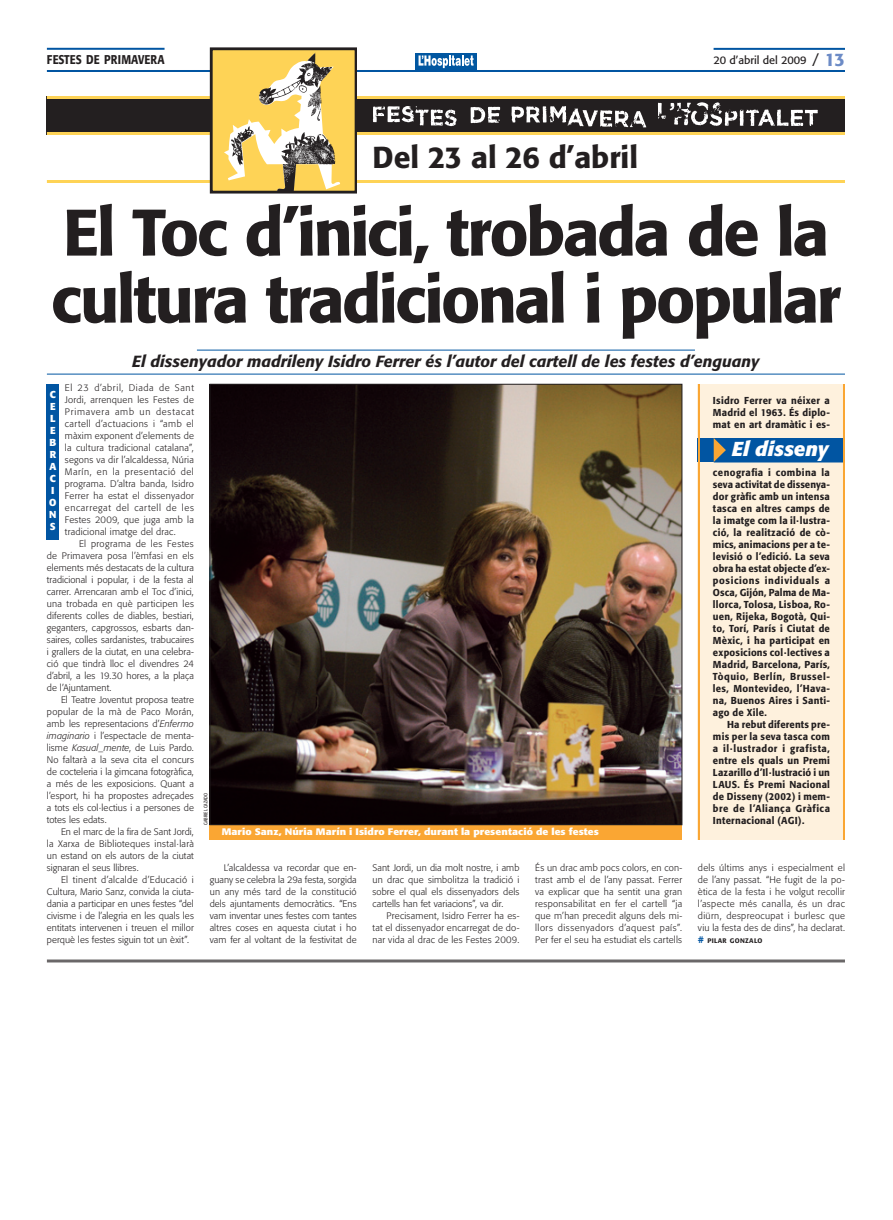
<style>
.page{position:relative;width:893px;height:1220px;background:#fff}
.page>*{position:absolute;margin:0;border:0;box-sizing:border-box;transform-origin:0 0}
.títol_60_65{font:500 65px/67px "Formata";letter-spacing:-.04em;color:#231f20}
.títol_60_69{font:500 30px "Formata";color:#231f20}
.apunt_títol{font:italic 700 20px "Formata";letter-spacing:-.005em;color:#fff}
.subtítol_6cols{font:italic 500 16px "Formata";color:#231f20}
.capçalera_senar{font:500 12.6px "Formata";color:#231f20;scale:.85 1}
.t1{font:11px "Formata";color:#231f20}
.text_despiece_1a{font:500 10px/12px "Formata";letter-spacing:.02em;color:#231f20;text-align:justify;scale:.95 1}
.text_despiece{font:500 10px/12px "Formata";letter-spacing:.025em;color:#231f20;text-align:justify;scale:.95 1}
.text_barri_esport{font:700 10px "Formata";color:#fff}
.text{font:300 9.4px/12px "Formata";letter-spacing:.02em;color:#231f20;text-align:justify}
.text_1a{font:300 9.4px/12px "Formata";letter-spacing:.025em;color:#231f20;text-align:justify}
.peus_de_foto{font:700 9.4px "Formata";letter-spacing:.01em;color:#fff;scale:1.1 1}
.text-2{font:500 6.6px "Formata";letter-spacing:.045em;color:#231f20}
.nom_fotògraf{font:5px "Formata";letter-spacing:.02em;color:#231f20;scale:.8 1}
.s1{font-size:14px}
.s2{font-weight:500;font-size:18px;color:#6c8bc6}
.s3{font-style:italic}
.s4{font-size:9.4px;color:#0155a2}
</style>
<div class="page">
<div style="left:415px;top:54px;width:62px;height:16px;background:#0157a1"></div>
<svg style="left:419px;top:55px;width:55px;height:13px"></svg>
<hr style="left:47px;top:70px;width:798px;height:2px;background:#0155a2">
<hr style="left:714px;top:48px;width:131px;height:2px;background:#0155a2">
<hr style="left:47px;top:48px;width:118px;height:2px;background:#0155a2">
<div style="left:47px;top:96px;width:798px;height:39px;background:#231f20"></div>
<hr style="left:47px;top:96px;width:798px;height:3px;background:#fed356">
<hr style="left:47px;top:132px;width:798px;height:3px;background:#fed356">
<hr style="left:47px;top:180px;width:798px;height:3px;background:#fed356">
<svg style="left:210px;top:47px;width:147px;height:147px"></svg>
<svg style="left:373px;top:106px;width:84px;height:20px"></svg>
<svg style="left:470px;top:107px;width:30px;height:16px"></svg>
<svg style="left:511px;top:106px;width:135px;height:22px"></svg>
<svg style="left:657px;top:102px;width:161px;height:24px"></svg>
<hr style="left:47px;top:960px;width:798px;height:1px;background:#231f20">
<hr style="left:47px;top:962px;width:798px;height:1px;background:#231f20">
<div style="left:210px;top:825px;width:472px;height:15px;background:#faa633"></div>
<hr style="left:197px;top:350px;width:498px;height:1px;background:#0155a2">
<hr style="left:47px;top:374px;width:798px;height:1px;background:#0155a2">
<img style="left:212px;top:386px;width:468px;height:437px">
<div style="left:47px;top:384px;width:12px;height:156px;background:#0155a2"></div>
<div style="left:698px;top:384px;width:147px;height:456px;background:#fef1dd"></div>
<div style="left:698px;top:438px;width:147px;height:24px;background:#0155a2"></div>
<hr style="left:714px;top:462px;width:131px;height:1px;background:#0155a2">
<svg style="left:714px;top:438px;width:12px;height:24px"></svg>
<hr style="left:843px;top:384px;width:2px;height:456px;background:#faa633">
<hr style="left:698px;top:384px;width:2px;height:456px;background:#faa633">
<p class="capçalera_senar" style="left:47px;top:52px;width:140px">festes de primavera</p>
<p class="t1" style="left:714px;top:53px;width:133px">20 d’abril del 2009 <span class="s1">/</span> <span class="s2">13</span></p>
<p class="títol_60_69" style="left:372px;top:139px;width:267px">Del 23 al 26 d’abril</p>
<p class="títol_60_65" style="left:51px;top:199px;width:792px">El Toc d’inici, trobada de la cultura tradicional i popular</p>
<p class="subtítol_6cols" style="left:132px;top:351px;width:629px">El dissenyador madrileny Isidro Ferrer és l’autor del cartell de les festes d’enguany</p>
<p class="text_1a" style="left:65px;top:382px;width:131px">El 23 d’abril, Diada de Sant Jor-di, arrenquen les Festes de Pri- mavera amb un destacat cartell d’actuacions i “amb el màxim exponent d’elements de la cultura tradicional catalana”, segons va dir l’alcaldessa, Núria Marín, en la presentació del programa. D’altra banda, Isidro Ferrer ha estat el dissenyador encarregat del cartell de les Festes 2009, que juga amb la tradicional imatge del drac.</p>
<p class="text" style="left:47px;top:538px;width:149px;text-indent:32px">El programa de les Festes de Primavera posa l’èmfasi en els elements més destacats de la cultura tradicional i popular, i de la festa al carrer. Arrencaran amb el Toc d’i-nici, una trobada en què participen les diferents colles de diables, bestiari, geganters, capgrossos, esbarts dan&shy;saires, colles sardanistes, trabucaires i grallers de la ciutat, en una celebra&shy;ció que tindrà lloc el divendres 24 d’abril, a les 19.30 hores, a la plaça de l’Ajuntament.</p>
<p class="text" style="left:47px;top:694px;width:149px;text-indent:14px">El Teatre Joventut proposa teatre po-pular de la mà de Paco Morán, amb les representacions d’<span class="s3">Enfermo ima-ginario</span> i l’espectacle de menta&shy;lisme <span class="s3">Kasual_mente</span>, de Luis Pardo.<br>No faltarà a la seva cita el con- curs de cocteleria i la gimcana fo-to-gràfica, a més de les exposicions. Quant a l’esport, hi ha propostes adreçades a tots els col·lectius i a persones de totes les edats.</p>
<p class="text" style="left:47px;top:826px;width:149px;text-indent:14px">En el marc de la fira de Sant Jor-di, la Xarxa de Biblioteques instal·larà un estand on els autors de la ciutat signaran el seus llibres.</p>
<p class="text" style="left:47px;top:874px;width:149px;text-indent:14px">El tinent d’alcalde d’Educació i Cultura, Mario Sanz, convida la ciu-ta&shy;da- nia a participar en unes festes “del civisme i de l’alegria en les quals les en-titats intervenen i treuen el millor perquè les festes siguin tot un èxit”.</p>
<p class="text_barri_esport" style="left:50px;top:388px;width:8px">c</p>
<p class="text_barri_esport" style="left:50px;top:400px;width:7px">e</p>
<p class="text_barri_esport" style="left:50px;top:412px;width:7px">l</p>
<p class="text_barri_esport" style="left:50px;top:424px;width:7px">e</p>
<p class="text_barri_esport" style="left:49px;top:436px;width:8px">b</p>
<p class="text_barri_esport" style="left:50px;top:448px;width:8px">r</p>
<p class="text_barri_esport" style="left:49px;top:460px;width:8px">a</p>
<p class="text_barri_esport" style="left:50px;top:472px;width:8px">c</p>
<p class="text_barri_esport" style="left:51px;top:484px;width:4px">i</p>
<p class="text_barri_esport" style="left:49px;top:496px;width:9px">o</p>
<p class="text_barri_esport" style="left:49px;top:508px;width:8px">n</p>
<p class="text_barri_esport" style="left:50px;top:520px;width:6px">s</p>
<p class="text_despiece_1a" style="left:713px;top:394px;width:125px">Isidro Ferrer va néixer a Madrid el 1963. És diplo&shy;mat en art dramàtic i es-</p>
<p class="text_despiece_1a" style="left:713px;top:466px;width:125px;text-align:left">cenografia i combina la seva activitat de disse-nya&shy;dor gràfic amb un in--tensa tas-ca en altres camps de la imatge com la il·lus-tra&shy;ció, la realització de cò--- mics, animacions per a te-- levisió o l’edició. La seva obra ha estat objecte d’ex-- posicions individuals a<br>Osca, Gijón, Palma de Ma&shy;llorca, Tolosa, Lisboa, Ro&shy;uen, Rijeka, Bogotà, Qui&shy;to, Torí, París i Ciutat de<br>Mèxic, i ha participat en exposicions col·lectives a<br>Madrid, Barcelona, París,<br>Tòquio, Berlín, Brussel· les, Montevideo, l’Hava&shy;na, Buenos Aires i Santi&shy;ago de Xile.</p>
<p class="text_despiece" style="left:713px;top:718px;width:125px;text-indent:14px">Ha rebut diferents pre&shy;mis per la seva tasca com a il·lustrador i grafista, entre els quals un Premi Lazarillo d’Il·lustració i un LAUS. És Premi Nacional de Disseny (2002) i mem&shy;bre de l’Aliança Gràfica Internacional (AGI).</p>
<p class="apunt_títol" style="left:732px;top:437px;width:98px">El disseny</p>
<p class="nom_fotògraf" style="left:203px;top:825px;width:42px;rotate:-90deg">gabriel cazado</p>
<p class="peus_de_foto" style="left:222px;top:826px;width:345px">Mario Sanz, Núria Marín i Isidro Ferrer, durant la presentació de les festes</p>
<p class="text" style="left:535px;top:862px;width:148px;text-align:left">És un drac amb pocs colors, en con&shy;trast amb el de l’any passat. Ferrer va explicar que ha sentit una gran responsabilitat en fer el cartell “ja que m’han precedit alguns dels mi-- llors dissenyadors d’aquest país”.<br>Per fer el seu ha estudiat els cartells</p>
<p class="text" style="left:698px;top:862px;width:149px">dels últims anys i especialment el de l’any passat. “He fugit de la po&shy;ètica de la festa i he volgut recollir l’aspecte més canalla, és un drac diürn, despreocupat i burlesc que viu la festa des de dins”, ha declarat.</p>
<p class="text" style="left:210px;top:862px;width:149px;text-indent:14px">L’alcaldessa va recordar que en&shy;guany se celebra la 29a festa, sorgida un any més tard de la constitució dels ajuntaments democràtics. “Ens vam inventar unes festes com tantes altres coses en aquesta ciutat i ho vam fer al voltant de la festivitat de</p>
<p class="text" style="left:372px;top:862px;width:148px">Sant Jordi, un dia molt nostre, i amb un drac que simbolitza la tradició i sobre el qual els dissenyadors dels cartells han fet variacions”, va dir.</p>
<p class="text" style="left:372px;top:910px;width:148px;text-align:left;text-indent:14px">Precisament, Isidro Ferrer ha es-- tat el dissenyador encarregat de do-- nar vida al drac de les Festes 2009.</p>
<p class="text-2" style="left:698px;top:937px;width:66px"><span class="s4">#</span> pilar gonzalo</p>
</div>
